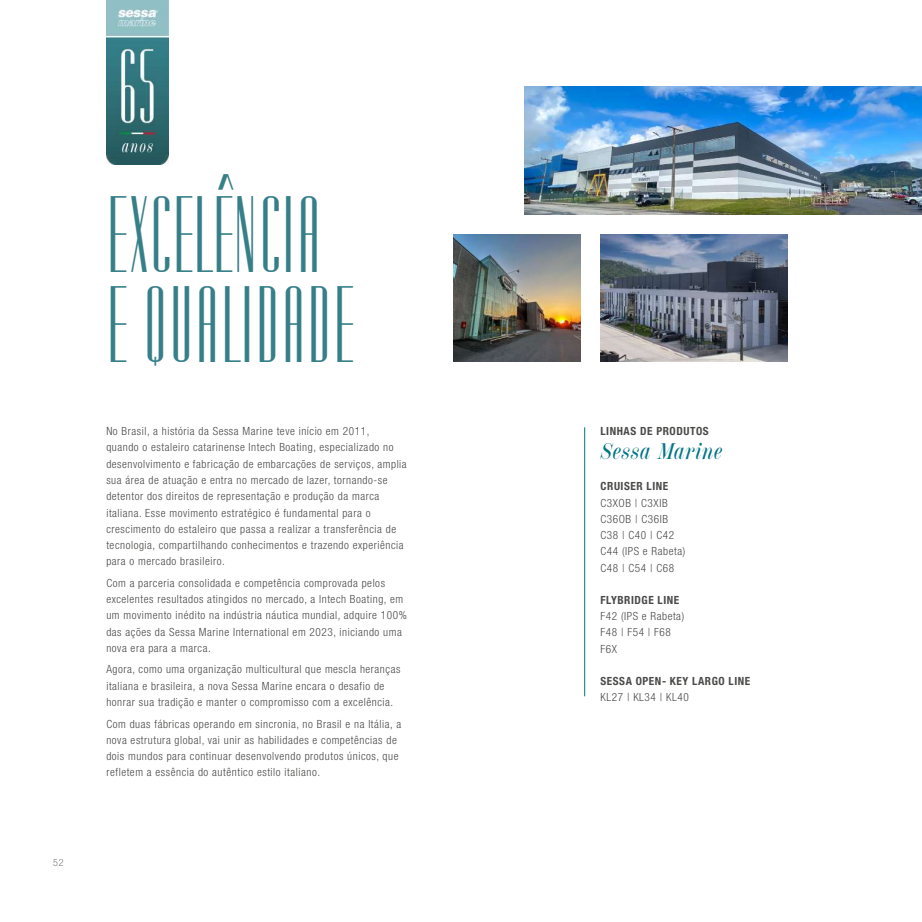
<style>
.page{position:relative;width:922px;height:922px;background:#fff}
.page>*{position:absolute;margin:0;border:0;box-sizing:border-box;transform-origin:0 0}
.t1{font:45px/90px "Octagon";letter-spacing:.025em;color:#367f88}
.t2{font:italic 500 22.5px "Scotch Display Comp";letter-spacing:.05em;color:#007485}
.t3{font:300 condensed 11.25px/16.2px "Helvetica Neue LT Std";letter-spacing:.05em;color:#4a4a49}
.t4{font:700 condensed 11.25px "Helvetica Neue LT Std";letter-spacing:.05em;color:#4a4a49}
.t5{font:100 condensed 10px "Helvetica Neue LT Std";color:#4a4a49}
</style>
<div class="page">
<img style="left:524px;top:86px;width:397px;height:128px">
<img style="left:453px;top:234px;width:127px;height:127px">
<hr style="left:584px;top:427px;width:1px;height:268px;background:#007485">
<img style="left:106px;top:0;width:62px;height:164px">
<img style="left:600px;top:234px;width:187px;height:127px">
<p class="t5" style="left:53px;top:856px;width:12px">52</p>
<h1 class="t1" style="left:218px;top:189px;width:17px">^</h1>
<h1 class="t1" style="left:106px;top:211px;width:247px">EXCELENCIA<br>E QUALIDADE</h1>
<p class="t3" style="left:106px;top:423px;width:302px">No Brasil, a história da Sessa Marine teve início em 2011,<br>quando o estaleiro catarinense Intech Boating, especializado no desenvolvimento e fabricação de embarcações de serviços, amplia sua área de atuação e entra no mercado de lazer, tornando-se detentor dos direitos de representação e produção da marca italiana. Esse movimento estratégico é fundamental para o crescimento do estaleiro que passa a realizar a transferência de tecnologia, compartilhando conhecimentos e trazendo experiência para o mercado brasileiro.</p>
<p class="t3" style="left:106px;top:574px;width:302px">Com a parceria consolidada e competência comprovada pelos excelentes resultados atingidos no mercado, a Intech Boating, em um movimento inédito na indústria náutica mundial, adquire 100% das ações da Sessa Marine International em 2023, iniciando uma nova era para a marca.</p>
<p class="t3" style="left:106px;top:661px;width:295px">Agora, como uma organização multicultural que mescla heranças italiana e brasileira, a nova Sessa Marine encara o desafio de honrar sua tradição e manter o compromisso com a excelência.</p>
<p class="t3" style="left:106px;top:715px;width:296px">Com duas fábricas operando em sincronia, no Brasil e na Itália, a nova estrutura global, vai unir as habilidades e competências de dois mundos para continuar desenvolvendo produtos únicos, que refletem a essência do autêntico estilo italiano.</p>
<p class="t4" style="left:600px;top:424px;width:110px">LINHAS DE PRODUTOS</p>
<h2 class="t2" style="left:600px;top:438px;width:123px">Sessa Marine</h2>
<p class="t4" style="left:600px;top:479px;width:69px">CRUISER LINE</p>
<p class="t3" style="left:600px;top:494px;width:86px">C3XOB | C3XIB<br>C36OB | C36IB<br>C38 | C40 | C42<br>C44 (IPS e Rabeta)<br>C48 | C54 | C68</p>
<p class="t4" style="left:600px;top:593px;width:80px">FLYBRIDGE LINE</p>
<p class="t3" style="left:600px;top:607px;width:85px">F42 (IPS e Rabeta)<br>F48 | F54 | F68<br>F6X</p>
<p class="t4" style="left:600px;top:674px;width:151px">SESSA OPEN- KEY LARGO LINE</p>
<p class="t3" style="left:600px;top:689px;width:90px">KL27 | KL34 | KL40</p>
</div>
